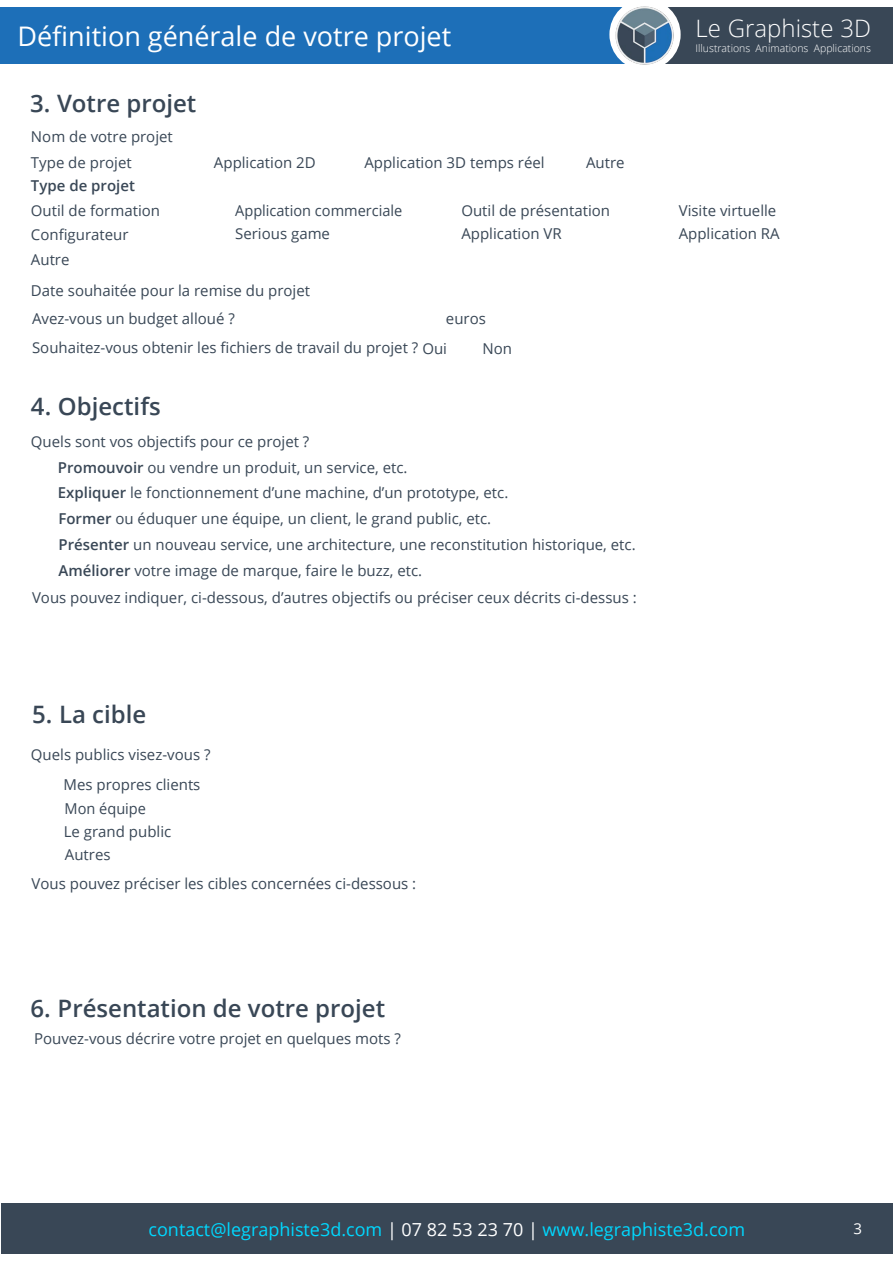
<style>
.page{position:relative;width:893px;height:1263px;background:#fff}
.page>*{position:absolute;margin:0;border:0;box-sizing:border-box;transform-origin:0 0}
.t1{font:27px "Open Sans";color:#fff}
.t2{font:600 24px "Open Sans";color:#394756}
.t3{font:300 24px "Open Sans";color:#fff}
.t4{font:18px "Open Sans";color:#00d8ff}
.t5{font:15px/23.1px "Open Sans";color:#394756}
.t6{font:600 15px "Open Sans";color:#394756}
.t7{font:15px "Open Sans";color:#fff}
.t8{font:300 10.5px "Open Sans";color:#fff}
.s1{font-weight:600}
.s2{color:#fff}
</style>
<div class="page">
<div style="left:0;top:7px;width:893px;height:56px;background:#394756"></div>
<div style="left:0;top:7px;width:645px;height:56px;background:#1d6fb8"></div>
<svg style="left:609px;top:15px;width:72px;height:49px"></svg>
<div style="left:1px;top:1203px;width:892px;height:51px;background:#394756"></div>
<img style="left:614px;top:6px;width:61px;height:59px">
<h1 class="t1" style="left:17px;top:17px;width:435px">Définition générale de votre projet</h1>
<h2 class="t2" style="left:30px;top:87px;width:168px">3. Votre projet</h2>
<p class="t5" style="left:31px;top:124px;width:143px;line-height:25.2px">Nom de votre projet<br>Type de projet</p>
<p class="t6" style="left:31px;top:175px;width:105px">Type de projet</p>
<p class="t5" style="left:214px;top:151px;width:103px">Application 2D</p>
<p class="t5" style="left:364px;top:151px;width:182px">Application 3D temps réel</p>
<p class="t5" style="left:586px;top:151px;width:40px">Autre</p>
<h2 class="t3" style="left:695px;top:12px;width:177px">Le Graphiste 3D</h2>
<p class="t8" style="left:695px;top:41px;width:177px">Illustrations Animations Applications</p>
<p class="t5" style="left:31px;top:199px;width:131px">Outil de formation</p>
<p class="t5" style="left:235px;top:198px;width:169px">Application commerciale</p>
<p class="t5" style="left:31px;top:222px;width:99px">Configurateur</p>
<p class="t5" style="left:235px;top:222px;width:96px">Serious game</p>
<p class="t5" style="left:31px;top:247px;width:40px">Autre</p>
<p class="t5" style="left:461px;top:199px;width:150px">Outil de présentation<br>Application VR</p>
<p class="t5" style="left:679px;top:198px;width:102px">Visite virtuelle<br>Application RA</p>
<p class="t5" style="left:31px;top:277px;width:281px;line-height:27.2px">Date souhaitée pour la remise du projet<br>Avez-vous un budget alloué ?</p>
<p class="t5" style="left:32px;top:336px;width:417px">Souhaitez-vous obtenir les fichiers de travail du projet ? Oui</p>
<p class="t5" style="left:482px;top:337px;width:31px">Non</p>
<p class="t5" style="left:446px;top:307px;width:41px">euros</p>
<h2 class="t2" style="left:31px;top:390px;width:131px">4. Objectifs</h2>
<p class="t5" style="left:58px;top:429px;width:351px;line-height:25.8px;text-indent:-27px">Quels sont vos objectifs pour ce projet ?<br><span class="s1">Promouvoir</span> ou vendre un produit, un service, etc.</p>
<p class="t5" style="left:58px;top:507px;width:434px"><span class="s1">Former</span> ou éduquer une équipe, un client, le grand public, etc.</p>
<p class="t5" style="left:58px;top:481px;width:452px"><span class="s1">Expliquer</span> le fonctionnement d’une machine, d’un prototype, etc.</p>
<p class="t5" style="left:58px;top:531px;width:579px;line-height:25.8px"><span class="s1">Présenter</span> un nouveau service, une architecture, une reconstitution historique, etc.<br><span class="s1">Améliorer</span> votre image de marque, faire le buzz, etc.</p>
<p class="t5" style="left:32px;top:586px;width:606px">Vous pouvez indiquer, ci-dessous, d’autres objectifs ou préciser ceux décrits ci-dessus :</p>
<h2 class="t2" style="left:32px;top:697px;width:116px">5. La cible</h2>
<p class="t5" style="left:63px;top:739px;width:149px;line-height:29.5px;text-indent:-33px">Quels publics visez-vous ?<br>Mes propres clients</p>
<p class="t5" style="left:64px;top:796px;width:109px">Mon équipe<br>Le grand public<br>Autres</p>
<p class="t5" style="left:32px;top:871px;width:386px">Vous pouvez préciser les cibles concernées ci-dessous :</p>
<h2 class="t2" style="left:31px;top:992px;width:356px">6. Présentation de votre projet</h2>
<p class="t5" style="left:34px;top:1026px;width:368px">Pouvez-vous décrire votre projet en quelques mots ?</p>
<p class="t4" style="left:149px;top:1217px;width:598px">contact@legraphiste3d.com <span class="s2">| 07 82 53 23 70 |</span> www.legraphiste3d.com</p>
<p class="t7" style="left:853px;top:1218px;width:10px">3</p>
</div>
